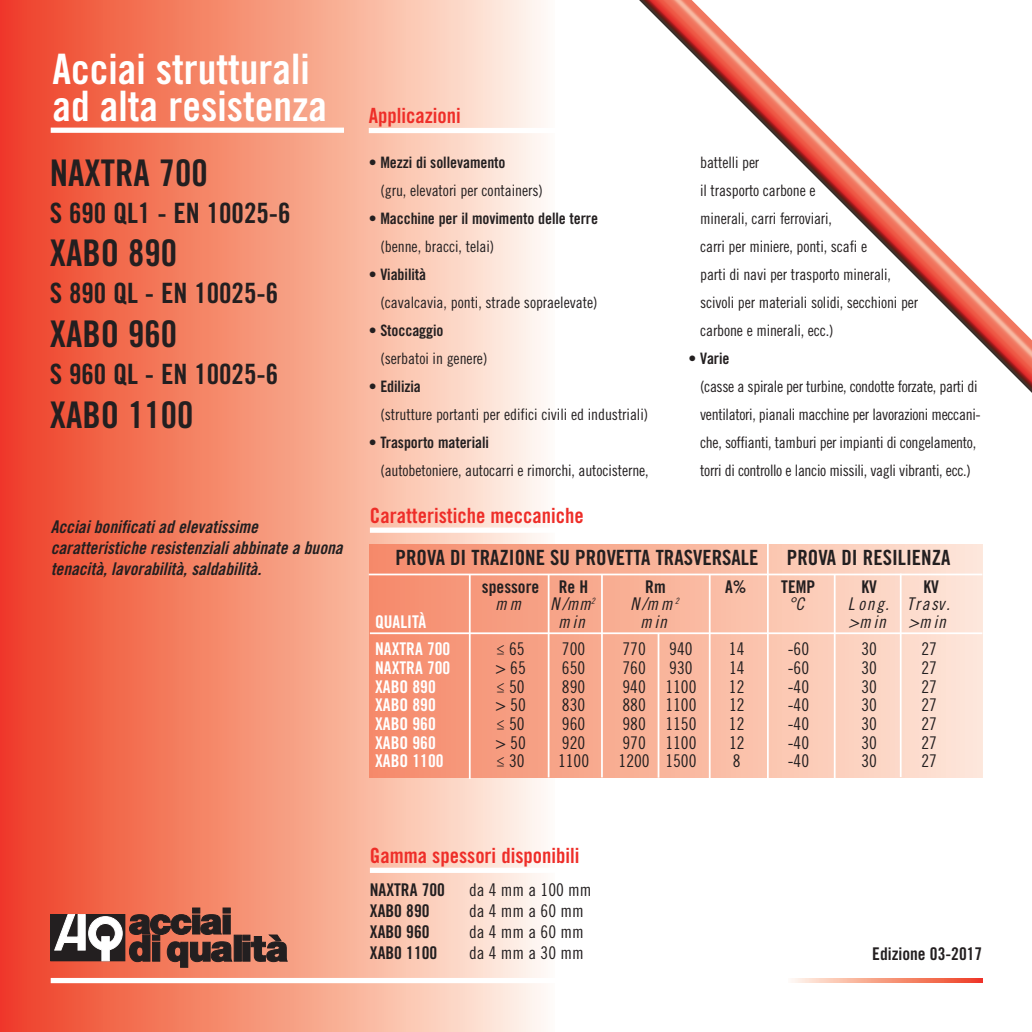
<style>
.page{position:relative;width:1032px;height:1032px;background:#fff}
.page>*{position:absolute;margin:0;border:0;box-sizing:border-box;transform-origin:0 0}
.t1{font:42px/36.8px "Trade Gothic LT Std Bd Cn 20";color:#fff}
.t2{font:36.75px "Trade Gothic LT Std Bd Cn 20";color:#231f20}
.t3{font:28px "Trade Gothic LT Std Bd Cn 20";color:#231f20}
.t4{font:21px "Trade Gothic LT Std Bd Cn 20";color:#ee2d28}
.t5{font:21px "Trade Gothic LT Std Bd Cn 20";color:#231f20}
.t6{font:17.5px "Trade Gothic LT Std Cn 18";color:#231f20}
.t7{font:17.5px/21px "Trade Gothic LT Std Bd Cn 20 Obl";color:#231f20}
.t8{font:17.5px "Trade Gothic LT Std Bd Cn 20";color:#231f20}
.t9{font:17.5px "Trade Gothic LT Std Bd Cn 20";color:#fff}
.t10{font:17.5px "Trade Gothic LT Std Cn 18 Obl";letter-spacing:.1em;color:#231f20}
.t11{font:15.75px/28px "Trade Gothic LT Std Cn 18";letter-spacing:-.01em;color:#231f20}
.t12{font:15.75px "Trade Gothic LT Std Bd Cn 20";letter-spacing:-.005em;color:#231f20}
</style>
<div class="page">
<div style="left:0;top:0;width:555px;height:1032px;background:linear-gradient(to right,#ee3f1f,#fffaec)"></div>
<div style="left:370px;top:544px;width:612px;height:233px;background:linear-gradient(to right,#f58868,#fee6d8)"></div>
<img style="left:639px;top:0;width:393px;height:393px">
<div style="left:51px;top:978px;width:931px;height:5px;background:#fff"></div>
<svg style="left:791px;top:978px;width:191px;height:4px"></svg>
<div style="left:51px;top:914px;width:74px;height:47px;background:#231f20"></div>
<svg style="left:54px;top:914px;width:68px;height:47px"></svg>
<svg style="left:129px;top:908px;width:103px;height:59px;background:#7d473b"></svg>
<div style="left:234px;top:935px;width:7px;height:26px;background:#231f20;border:1px solid #231f20"></div>
<svg style="left:243px;top:935px;width:45px;height:27px"></svg>
<div style="left:369px;top:128px;width:295px;height:5px;background:#fff"></div>
<div style="left:51px;top:128px;width:293px;height:5px;background:#fff"></div>
<div style="left:370px;top:527px;width:293px;height:6px;background:#fff"></div>
<div style="left:370px;top:868px;width:293px;height:5px;background:#fff"></div>
<hr style="left:369px;top:574px;width:613px;height:1px;background:#fff">
<hr style="left:370px;top:632px;width:612px;height:2px;background:#fff">
<hr style="left:548px;top:574px;width:1px;height:203px;background:#fff">
<hr style="left:469px;top:574px;width:2px;height:205px;background:#fff">
<hr style="left:601px;top:574px;width:2px;height:203px;background:#fff">
<hr style="left:658px;top:633px;width:1px;height:145px;background:#fff">
<hr style="left:709px;top:574px;width:1px;height:204px;background:#fff">
<hr style="left:767px;top:544px;width:2px;height:234px;background:#fff">
<hr style="left:834px;top:574px;width:1px;height:205px;background:#fff">
<hr style="left:900px;top:574px;width:1px;height:203px;background:#fff">
<h1 class="t1" style="left:52px;top:54px;width:276px">Acciai strutturali ad alta resistenza</h1>
<h2 class="t2" style="left:50px;top:159px;width:159px">NAXTRA 700</h2>
<h3 class="t3" style="left:50px;top:203px;width:242px">S 690 QL1 - EN 10025-6</h3>
<h2 class="t2" style="left:50px;top:240px;width:129px">XABO 890</h2>
<h3 class="t3" style="left:50px;top:283px;width:230px">S 890 QL - EN 10025-6</h3>
<h2 class="t2" style="left:50px;top:320px;width:129px">XABO 960</h2>
<h3 class="t3" style="left:50px;top:364px;width:230px">S 960 QL - EN 10025-6</h3>
<h2 class="t2" style="left:50px;top:401px;width:145px">XABO 1100</h2>
<p class="t7" style="left:51px;top:517px;width:293px">Acciai bonificati ad elevatissime caratteristiche resistenziali abbinate a buona tenacità, lavorabilità, saldabilità.</p>
<h3 class="t4" style="left:369px;top:108px;width:94px">Applicazioni</h3>
<p class="t12" style="left:369px;top:157px;width:138px">• Mezzi di sollevamento</p>
<p class="t11" style="left:380px;top:178px;width:164px">(gru, elevatori per containers)</p>
<p class="t12" style="left:369px;top:213px;width:231px">• Macchine per il movimento delle terre</p>
<p class="t11" style="left:380px;top:234px;width:115px">(benne, bracci, telai)</p>
<p class="t12" style="left:369px;top:269px;width:59px">• Viabilità</p>
<p class="t11" style="left:380px;top:290px;width:218px">(cavalcavia, ponti, strade sopraelevate)</p>
<p class="t12" style="left:369px;top:325px;width:76px">• Stoccaggio</p>
<p class="t11" style="left:380px;top:346px;width:108px">(serbatoi in genere)</p>
<p class="t12" style="left:369px;top:381px;width:54px">• Edilizia</p>
<p class="t11" style="left:380px;top:402px;width:269px">(strutture portanti per edifici civili ed industriali)</p>
<p class="t12" style="left:369px;top:437px;width:122px">• Trasporto materiali</p>
<p class="t11" style="left:380px;top:458px;width:270px">(autobetoniere, autocarri e rimorchi, autocisterne,</p>
<h3 class="t4" style="left:370px;top:507px;width:215px">Caratteristiche meccaniche</h3>
<p class="t11" style="left:700px;top:150px;width:219px">battelli per<br>il trasporto carbone e<br>minerali, carri ferroviari,<br>carri per miniere, ponti, scafi e<br>parti di navi per trasporto minerali, scivoli per materiali solidi, secchioni per carbone e minerali, ecc.)</p>
<p class="t12" style="left:688px;top:353px;width:43px">• Varie</p>
<p class="t11" style="left:700px;top:374px;width:282px">(casse a spirale per turbine, condotte forzate, parti di ventilatori, pianali macchine per lavorazioni meccani&shy;che, soffianti, tamburi per impianti di congelamento, torri di controllo e lancio missili, vagli vibranti, ecc.)</p>
<h3 class="t5" style="left:396px;top:550px;width:364px">PROVA DI TRAZIONE SU PROVETTA TRASVERSALE</h3>
<h3 class="t5" style="left:787px;top:550px;width:165px">PROVA DI RESILIENZA</h3>
<p class="t8" style="left:482px;top:580px;width:108px">spessore Re H</p>
<p class="t8" style="left:645px;top:580px;width:22px">Rm</p>
<p class="t8" style="left:725px;top:580px;width:23px">A%</p>
<p class="t8" style="left:781px;top:580px;width:36px">TEMP</p>
<p class="t8" style="left:861px;top:580px;width:17px">KV</p>
<p class="t8" style="left:923px;top:580px;width:17px">KV</p>
<p class="t10" style="left:495px;top:598px;width:28px">mm</p>
<p class="t10" style="left:551px;top:598px;width:46px">N/mm<sup>2</sup></p>
<p class="t10" style="left:630px;top:598px;width:50px">N/mm<sup>2</sup></p>
<p class="t10" style="left:788px;top:598px;width:17px">°C</p>
<p class="t10" style="left:848px;top:598px;width:103px">L ong. Trasv.</p>
<p class="t9" style="left:375px;top:615px;width:53px">QUALITÀ</p>
<p class="t10" style="left:558px;top:615px;width:28px">min</p>
<p class="t10" style="left:640px;top:615px;width:28px">min</p>
<p class="t10" style="left:848px;top:615px;width:39px">&gt;min</p>
<p class="t10" style="left:908px;top:615px;width:39px">&gt;min</p>
<p class="t9" style="left:375px;top:642px;width:77px">NAXTRA 700</p>
<p class="t6" style="left:497px;top:642px;width:30px">≤ 65</p>
<p class="t6" style="left:562px;top:642px;width:25px">700</p>
<p class="t6" style="left:622px;top:642px;width:25px">770</p>
<p class="t6" style="left:669px;top:642px;width:25px">940</p>
<p class="t6" style="left:729px;top:642px;width:17px">14</p>
<p class="t6" style="left:788px;top:642px;width:23px">-60</p>
<p class="t6" style="left:861px;top:642px;width:17px">30</p>
<p class="t6" style="left:921px;top:642px;width:17px">27</p>
<p class="t9" style="left:375px;top:661px;width:77px">NAXTRA 700</p>
<p class="t6" style="left:495px;top:661px;width:32px">&gt; 65</p>
<p class="t6" style="left:562px;top:661px;width:25px">650</p>
<p class="t6" style="left:622px;top:661px;width:25px">760</p>
<p class="t6" style="left:669px;top:661px;width:25px">930</p>
<p class="t6" style="left:729px;top:661px;width:17px">14</p>
<p class="t6" style="left:788px;top:661px;width:23px">-60</p>
<p class="t6" style="left:861px;top:661px;width:17px">30</p>
<p class="t6" style="left:921px;top:661px;width:17px">27</p>
<p class="t9" style="left:375px;top:680px;width:62px">XABO 890</p>
<p class="t6" style="left:497px;top:680px;width:30px">≤ 50</p>
<p class="t6" style="left:562px;top:680px;width:25px">890</p>
<p class="t6" style="left:622px;top:680px;width:75px">940 1100</p>
<p class="t6" style="left:729px;top:680px;width:17px">12</p>
<p class="t6" style="left:788px;top:680px;width:23px">-40</p>
<p class="t6" style="left:861px;top:680px;width:17px">30</p>
<p class="t6" style="left:921px;top:680px;width:17px">27</p>
<p class="t9" style="left:375px;top:699px;width:62px">XABO 890</p>
<p class="t6" style="left:495px;top:699px;width:32px">&gt; 50</p>
<p class="t6" style="left:562px;top:699px;width:25px">830</p>
<p class="t6" style="left:622px;top:699px;width:75px">880 1100</p>
<p class="t6" style="left:729px;top:699px;width:17px">12</p>
<p class="t6" style="left:788px;top:699px;width:23px">-40</p>
<p class="t6" style="left:861px;top:699px;width:17px">30</p>
<p class="t6" style="left:921px;top:699px;width:17px">27</p>
<p class="t9" style="left:375px;top:717px;width:62px">XABO 960</p>
<p class="t6" style="left:497px;top:717px;width:30px">≤ 50</p>
<p class="t6" style="left:562px;top:717px;width:25px">960</p>
<p class="t6" style="left:622px;top:717px;width:75px">980 1150</p>
<p class="t6" style="left:729px;top:717px;width:17px">12</p>
<p class="t6" style="left:788px;top:717px;width:23px">-40</p>
<p class="t6" style="left:861px;top:717px;width:17px">30</p>
<p class="t6" style="left:921px;top:717px;width:17px">27</p>
<p class="t9" style="left:375px;top:736px;width:62px">XABO 960</p>
<p class="t6" style="left:495px;top:736px;width:32px">&gt; 50</p>
<p class="t6" style="left:562px;top:736px;width:25px">920</p>
<p class="t6" style="left:622px;top:736px;width:75px">970 1100</p>
<p class="t6" style="left:729px;top:736px;width:17px">12</p>
<p class="t6" style="left:788px;top:736px;width:23px">-40</p>
<p class="t6" style="left:861px;top:736px;width:17px">30</p>
<p class="t6" style="left:921px;top:736px;width:17px">27</p>
<p class="t9" style="left:375px;top:755px;width:70px">XABO 1100</p>
<p class="t6" style="left:497px;top:755px;width:30px">≤ 30</p>
<p class="t6" style="left:558px;top:755px;width:33px">1100</p>
<p class="t6" style="left:619px;top:755px;width:79px">1200 1500</p>
<p class="t6" style="left:733px;top:755px;width:9px">8</p>
<p class="t6" style="left:788px;top:755px;width:23px">-40</p>
<p class="t6" style="left:861px;top:755px;width:17px">30</p>
<p class="t6" style="left:921px;top:755px;width:17px">27</p>
<h3 class="t4" style="left:370px;top:847px;width:211px">Gamma spessori disponibili</h3>
<p class="t8" style="left:370px;top:883px;width:77px">NAXTRA 700</p>
<p class="t6" style="left:469px;top:883px;width:124px">da 4 mm a 100 mm</p>
<p class="t8" style="left:370px;top:904px;width:61px">XAB0 890</p>
<p class="t6" style="left:469px;top:904px;width:116px">da 4 mm a 60 mm</p>
<p class="t8" style="left:370px;top:925px;width:61px">XAB0 960</p>
<p class="t6" style="left:469px;top:925px;width:116px">da 4 mm a 60 mm</p>
<p class="t8" style="left:370px;top:946px;width:69px">XAB0 1100</p>
<p class="t6" style="left:469px;top:946px;width:116px">da 4 mm a 30 mm</p>
<p class="t8" style="left:872px;top:948px;width:112px">Edizione 03-2017</p>
</div>
